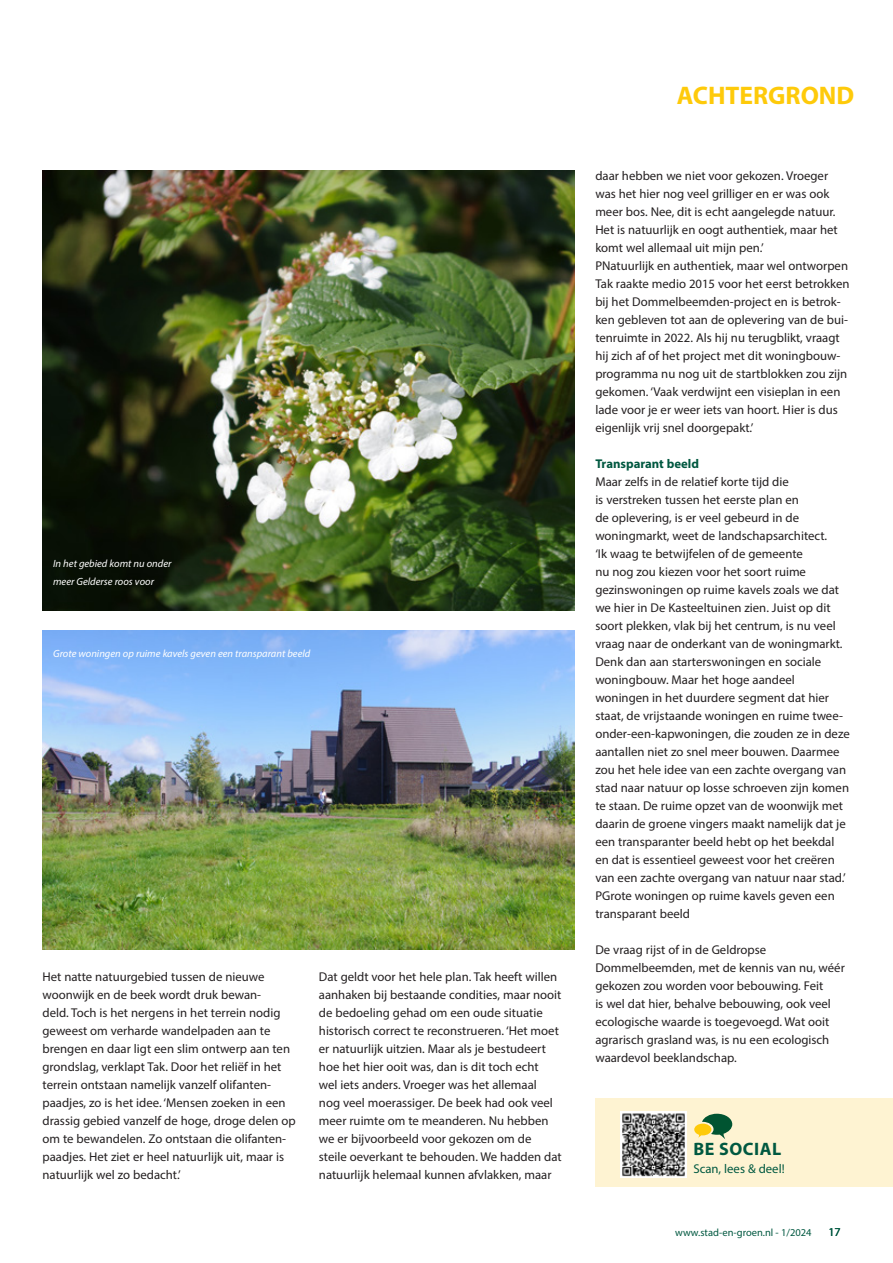
<style>
.page{position:relative;width:893px;height:1263px;background:#fff}
.page>*{position:absolute;margin:0;border:0;box-sizing:border-box;transform-origin:0 0}
.t1{font:700 25.5px "Myriad Pro";color:#feca0a}
.t2{font:700 18px "Myriad Pro";letter-spacing:.03em;color:#005840}
.t3{font:12.75px/18px "Myriad Pro";color:#231f20}
.t4{font:700 12.75px "Myriad Pro";color:#005840}
.t5{font:12.75px "Myriad Pro";color:#005840}
.t6{font:12px "Myriad Pro";color:#005840}
.t7{font:italic 10.5px/18px "Myriad Pro";color:#fff}
.t8{font:10.5px "Myriad Pro";color:#005840}
</style>
<div class="page">
<img style="left:43px;top:170px;width:531px;height:440px">
<div style="left:595px;top:1098px;width:298px;height:89px;background:#fef3d2"></div>
<img style="left:621px;top:1111px;width:65px;height:66px">
<svg style="left:694px;top:1114px;width:38px;height:25px"></svg>
<img style="left:43px;top:630px;width:531px;height:320px">
<p class="t7" style="left:53px;top:554px;width:120px">In het gebied komt nu onder meer Gelderse roos voor</p>
<p class="t7" style="left:53px;top:644px;width:259px">Grote woningen op ruime kavels geven een transparant beeld</p>
<p class="t3" style="left:43px;top:968px;width:255px">Het natte natuurgebied tussen de nieuwe woonwijk en de beek wordt druk bewan-<br>deld. Toch is het nergens in het terrein nodig geweest om verharde wandelpaden aan te brengen en daar ligt een slim ontwerp aan ten grondslag, verklapt Tak. Door het reliëf in het terrein ontstaan namelijk vanzelf olifanten&shy;paadjes, zo is het idee. ‘Mensen zoeken in een drassig gebied vanzelf de hoge, droge delen op om te bewandelen. Zo ontstaan die olifanten&shy;paadjes. Het ziet er heel natuurlijk uit, maar is natuurlijk wel zo bedacht.’</p>
<p class="t3" style="left:319px;top:968px;width:244px">Dat geldt voor het hele plan. Tak heeft willen aanhaken bij bestaande condities, maar nooit de bedoeling gehad om een oude situatie historisch correct te reconstrueren. ‘Het moet er natuurlijk uitzien. Maar als je bestudeert hoe het hier ooit was, dan is dit toch echt<br>wel iets anders. Vroeger was het allemaal<br>nog veel moerassiger. De beek had ook veel meer ruimte om te meanderen. Nu hebben we er bijvoorbeeld voor gekozen om de steile oeverkant te behouden. We hadden dat natuurlijk helemaal kunnen afvlakken, maar</p>
<h1 class="t1" style="left:677px;top:79px;width:179px">ACHTERGROND</h1>
<p class="t3" style="left:595px;top:167px;width:256px">daar hebben we niet voor gekozen. Vroeger was het hier nog veel grilliger en er was ook meer bos. Nee, dit is echt aangelegde natuur.<br>Het is natuurlijk en oogt authentiek, maar het komt wel allemaal uit mijn pen.’<br>PNatuurlijk en authentiek, maar wel ontworpen Tak raakte medio 2015 voor het eerst betrokken bij het Dommelbeemden-project en is betrok&shy;ken gebleven tot aan de oplevering van de bui&shy;tenruimte in 2022. Als hij nu terugblikt, vraagt hij zich af of het project met dit woningbouw&shy;programma nu nog uit de startblokken zou zijn gekomen. ‘Vaak verdwijnt een visieplan in een lade voor je er weer iets van hoort. Hier is dus eigenlijk vrij snel doorgepakt.’</p>
<p class="t4" style="left:595px;top:456px;width:105px">Transparant beeld</p>
<p class="t3" style="left:595px;top:473px;width:256px">Maar zelfs in de relatief korte tijd die<br>is verstreken tussen het eerste plan en<br>de oplevering, is er veel gebeurd in de woningmarkt, weet de landschapsarchitect.<br>‘Ik waag te betwijfelen of de gemeente<br>nu nog zou kiezen voor het soort ruime gezinswoningen op ruime kavels zoals we dat we hier in De Kasteeltuinen zien. Juist op dit soort plekken, vlak bij het centrum, is nu veel vraag naar de onderkant van de woningmarkt.<br>Denk dan aan starterswoningen en sociale woningbouw. Maar het hoge aandeel woningen in het duurdere segment dat hier staat, de vrijstaande woningen en ruime twee&shy;onder-een-kapwoningen, die zouden ze in deze aantallen niet zo snel meer bouwen. Daarmee zou het hele idee van een zachte overgang van stad naar natuur op losse schroeven zijn komen te staan. De ruime opzet van de woonwijk met daarin de groene vingers maakt namelijk dat je een transparanter beeld hebt op het beekdal en dat is essentieel geweest voor het creëren van een zachte overgang van natuur naar stad.’ PGrote woningen op ruime kavels geven een transparant beeld</p>
<p class="t3" style="left:595px;top:941px;width:251px">De vraag rijst of in de Geldropse Dommelbeemden, met de kennis van nu, wéér gekozen zou worden voor bebouwing. Feit<br>is wel dat hier, behalve bebouwing, ook veel ecologische waarde is toegevoegd. Wat ooit agrarisch grasland was, is nu een ecologisch waardevol beeklandschap.</p>
<h2 class="t2" style="left:693px;top:1137px;width:89px">BE SOCIAL</h2>
<p class="t5" style="left:693px;top:1161px;width:93px">Scan, lees &amp; deel!</p>
<p class="t8" style="left:675px;top:1226px;width:138px">www.stad-en-groen.nl - 1/2024</p>
<p class="t6" style="left:828px;top:1224px;width:14px">17</p>
</div>
